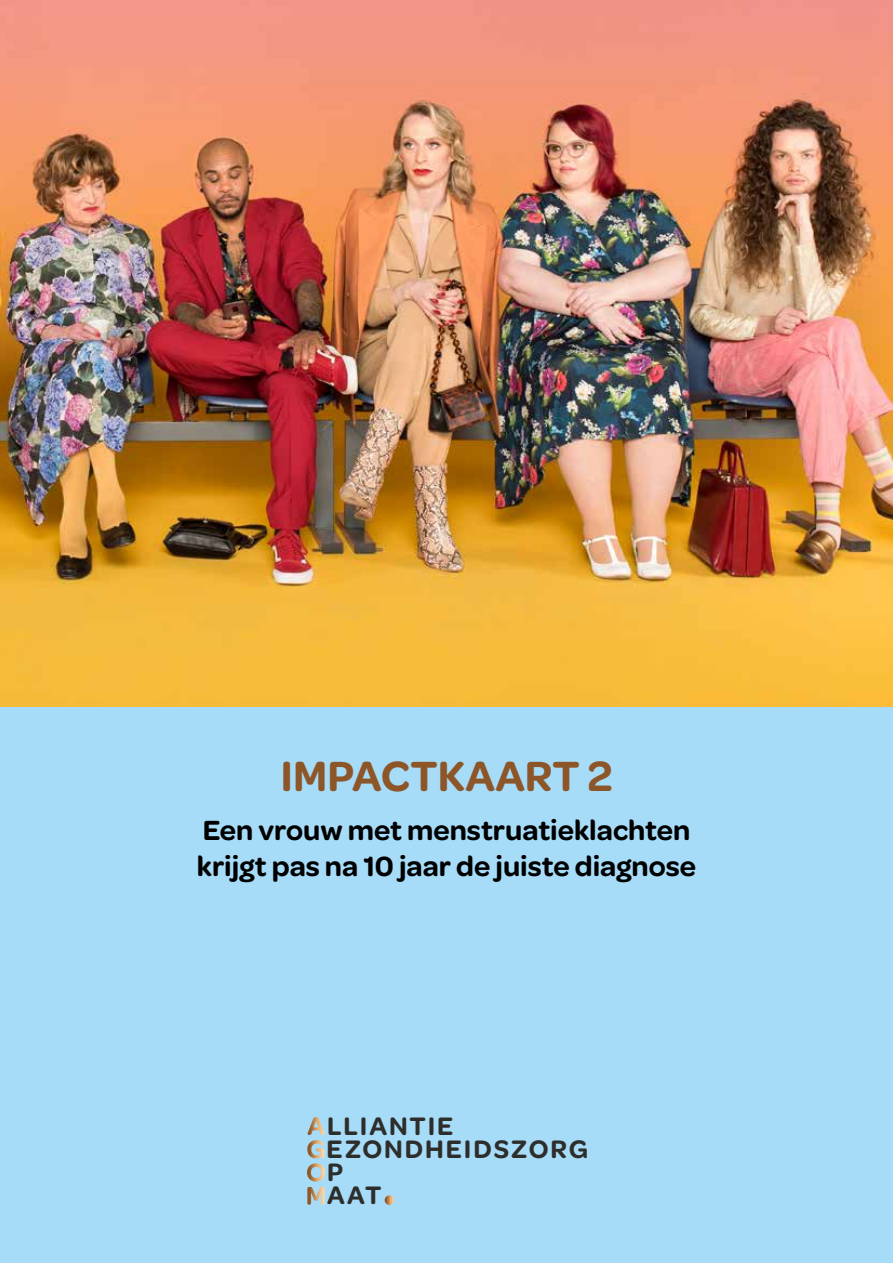
<style>
.page{position:relative;width:893px;height:1263px;background:#a7dcf8}
.page>*{position:absolute;margin:0;border:0;box-sizing:border-box;transform-origin:0 0}
.t1{font:600 45px "Omnes";color:#8d5629}
.t2{font:600 29.55px/35.5px "Omnes";color:#000}
.t3{font:600 27px/23.1px "Omnes";letter-spacing:.07em;color:#2d2e2b}
</style>
<div class="page">
<svg style="left:385px;top:1195px;width:9px;height:10px"></svg>
<svg style="left:307px;top:1187px;width:18px;height:17px"></svg>
<svg style="left:307px;top:1117px;width:18px;height:64px"></svg>
<img style="left:0;top:0;width:893px;height:706px">
<h1 class="t1" style="left:281px;top:750px;width:333px">IMPACTKAART 2</h1>
<p class="t2" style="left:197px;top:812px;width:501px">Een vrouw met menstruatieklachten krijgt pas na 10 jaar de juiste diagnose</p>
<p class="t3" style="left:327px;top:1114px;width:263px">LLIANTIE<br>EZONDHEIDSZORG</p>
<p class="t3" style="left:327px;top:1183px;width:56px">AAT</p>
<p class="t3" style="left:327px;top:1160px;width:17px">P</p>
</div>
